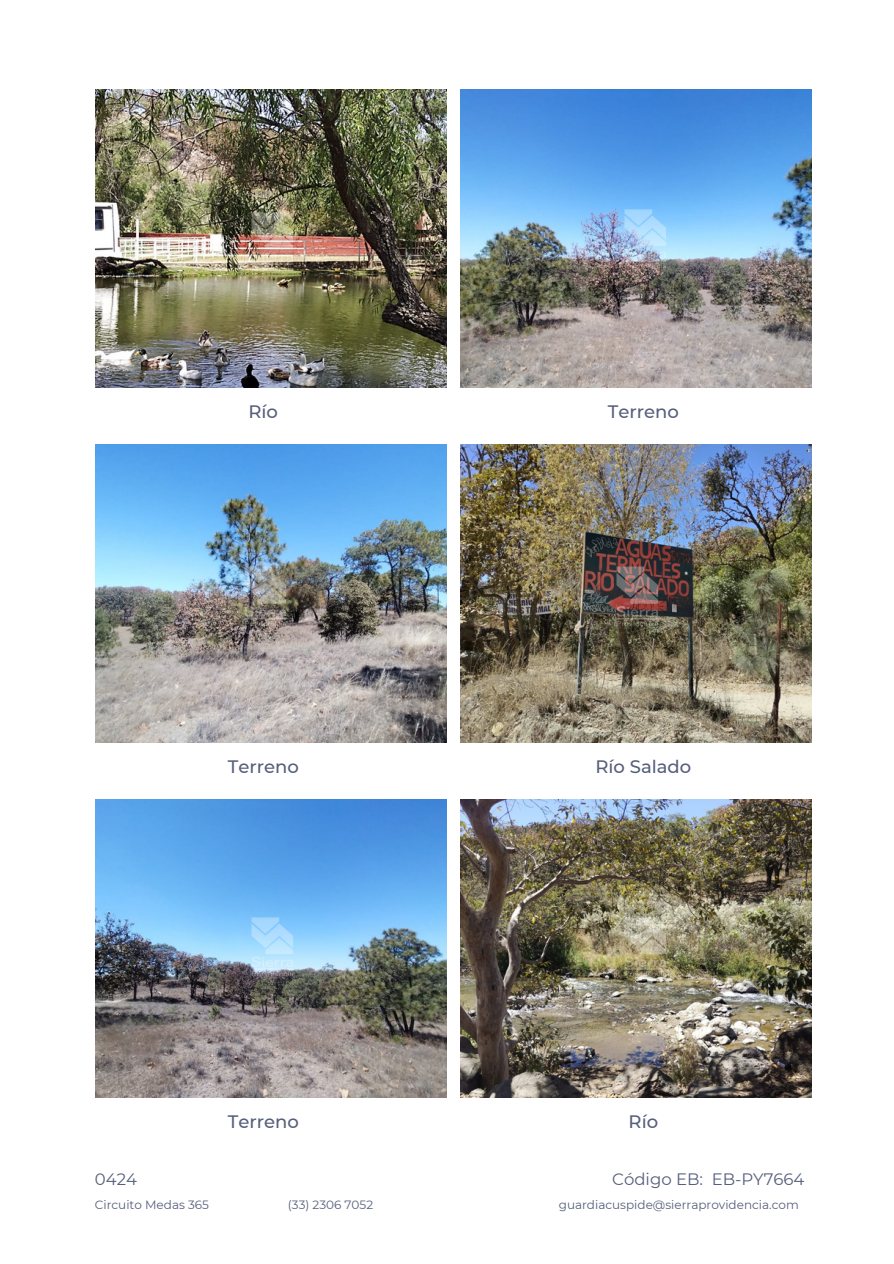
<style>
.page{position:relative;width:894px;height:1264px;background:#fff}
.page>*{position:absolute;margin:0;border:0;box-sizing:border-box;transform-origin:0 0}
.t1{font:500 18px "Montserrat";color:#565f7c}
.t2{font:16.5px "Montserrat";color:#565f7c}
.t3{font:12px "Montserrat";color:#565f7c}
</style>
<div class="page">
<img style="left:460px;top:89px;width:351px;height:298px">
<img style="left:95px;top:89px;width:351px;height:298px">
<img style="left:460px;top:444px;width:351px;height:298px">
<img style="left:95px;top:444px;width:351px;height:298px">
<img style="left:460px;top:799px;width:351px;height:298px">
<img style="left:95px;top:799px;width:351px;height:298px">
<img style="left:244px;top:910px;width:54px;height:72px">
<img style="left:616px;top:910px;width:54px;height:72px">
<img style="left:236px;top:560px;width:54px;height:72px">
<img style="left:608px;top:560px;width:54px;height:72px">
<img style="left:244px;top:205px;width:54px;height:72px">
<img style="left:616px;top:202px;width:54px;height:72px">
<h1 class="t1" style="left:248px;top:401px;width:31px">Río</h1>
<h1 class="t1" style="left:607px;top:401px;width:73px">Terreno</h1>
<h1 class="t1" style="left:228px;top:755px;width:73px">Terreno</h1>
<h1 class="t1" style="left:595px;top:755px;width:97px">Río Salado</h1>
<h1 class="t1" style="left:228px;top:1110px;width:73px">Terreno</h1>
<h1 class="t1" style="left:628px;top:1110px;width:31px">Río</h1>
<h2 class="t2" style="left:95px;top:1169px;width:44px">0424</h2>
<h2 class="t2" style="left:612px;top:1169px;width:194px">Código EB: EB-PY7664</h2>
<p class="t3" style="left:95px;top:1197px;width:116px">Circuito Medas 365</p>
<p class="t3" style="left:288px;top:1197px;width:87px">(33) 2306 7052</p>
<p class="t3" style="left:558px;top:1197px;width:241px">guardiacuspide@sierraprovidencia.com</p>
</div>
